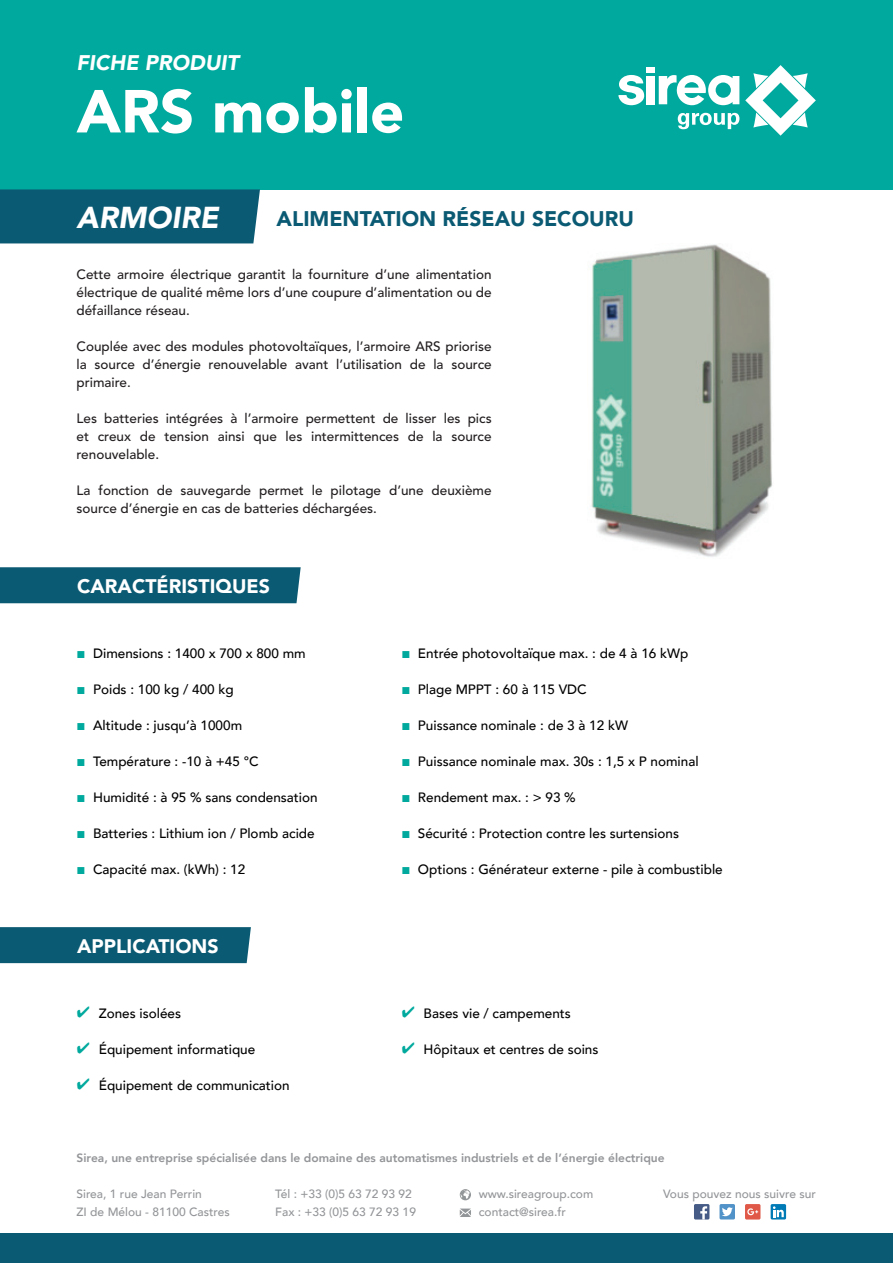
<style>
.page{position:relative;width:893px;height:1263px;background:#fff}
.page>*{position:absolute;margin:0;border:0;box-sizing:border-box;transform-origin:0 0}
.t1{font:900 60px "Avenir LT Std";color:#fff}
.t2{font:italic 900 30px "Avenir LT Std";color:#fff}
.t3{font:900 21px "Avenir LT Std";color:#0b5a73}
.t4{font:italic 900 21px "Avenir LT Std";color:#fff}
.t5{font:900 19.5px "Avenir LT Std";color:#fff}
.t6{font:500 13.5px "Avenir";color:#000}
.t7{font:500 13.5px/18px "Avenir LT Std";color:#231f20;text-align:justify}
.t8{font:500 12px/18px "Avenir";color:#939598}
.t9{font:800 12px "Avenir";color:#939598}
.s1{font-family:"Arial";font-weight:400;font-size:15px;color:#00a99d}
.s2{font-style:inherit}
</style>
<div class="page">
<div style="left:0;top:0;width:893px;height:189px;background:#00a99d"></div>
<svg style="left:618px;top:75px;width:26px;height:30px"></svg>
<div style="left:646px;top:76px;width:9px;height:28px;background:#fff"></div>
<div style="left:646px;top:67px;width:9px;height:6px;background:#fff"></div>
<svg style="left:659px;top:75px;width:80px;height:30px"></svg>
<svg style="left:745px;top:65px;width:71px;height:71px"></svg>
<svg style="left:678px;top:113px;width:61px;height:16px"></svg>
<div style="left:0;top:189px;width:260px;height:54px;background:#0b5a73"></div>
<div style="left:0;top:1233px;width:893px;height:30px;background:#0b5a73"></div>
<div style="left:694px;top:1204px;width:15px;height:15px;background:#465c87;border-radius:2px"></div>
<svg style="left:700px;top:1206px;width:7px;height:13px"></svg>
<div style="left:745px;top:1204px;width:15px;height:15px;background:#df5848;border-radius:2px"></div>
<svg style="left:747px;top:1208px;width:11px;height:7px"></svg>
<svg style="left:771px;top:1204px;width:15px;height:15px"></svg>
<svg style="left:773px;top:1206px;width:11px;height:11px"></svg>
<div style="left:720px;top:1204px;width:15px;height:15px;background:#5192c8;border-radius:2px"></div>
<svg style="left:722px;top:1207px;width:11px;height:9px"></svg>
<svg style="left:460px;top:1208px;width:11px;height:9px"></svg>
<svg style="left:460px;top:1189px;width:11px;height:11px"></svg>
<div style="left:0;top:567px;width:301px;height:36px;background:#0b5a73"></div>
<div style="left:0;top:927px;width:251px;height:36px;background:#0b5a73"></div>
<img style="left:591px;top:244px;width:181px;height:313px">
<h3 class="t4" style="left:76px;top:50px;width:164px">FICHE PRODUIT</h3>
<h1 class="t1" style="left:77px;top:75px;width:329px">ARS mobile</h1>
<h2 class="t2" style="left:77px;top:199px;width:144px">ARMOIRE</h2>
<h3 class="t3" style="left:276px;top:206px;width:359px">ALIMENTATION RÉSEAU SECOURU</h3>
<p class="t7" style="left:77px;top:266px;width:417px">Cette armoire électrique garantit la fourniture d’une alimentation électrique de qualité même lors d’une coupure d’alimentation ou de défaillance réseau.</p>
<p class="t7" style="left:77px;top:338px;width:417px">Couplée avec des modules photovoltaïques, l’armoire ARS priorise la source d’énergie renouvelable avant l’utilisation de la source primaire.</p>
<p class="t7" style="left:77px;top:410px;width:417px">Les batteries intégrées à l’armoire permettent de lisser les pics et creux de tension ainsi que les intermittences de la source renouvelable.</p>
<p class="t7" style="left:77px;top:482px;width:417px">La fonction de sauvegarde permet le pilotage d’une deuxième source d’énergie en cas de batteries déchargées.</p>
<h3 class="t5" style="left:77px;top:574px;width:194px">CARACTÉRISTIQUES</h3>
<p class="t6" style="left:77px;top:641px;width:231px"><span class="s1">■</span> Dimensions : 1400 x 700 x 800 mm</p>
<p class="t6" style="left:77px;top:677px;width:159px"><span class="s1">■</span> Poids : 100 kg / 400 kg</p>
<p class="t6" style="left:77px;top:713px;width:167px"><span class="s1">■</span> Altitude : jusqu’à 1000m</p>
<p class="t6" style="left:77px;top:749px;width:184px"><span class="s1">■</span> Température : -10 à +45 °C</p>
<p class="t6" style="left:77px;top:785px;width:243px"><span class="s1">■</span> Humidité : à 95 % sans condensation</p>
<p class="t6" style="left:77px;top:821px;width:240px"><span class="s1">■</span> Batteries : Lithium ion / Plomb acide</p>
<p class="t6" style="left:77px;top:857px;width:170px"><span class="s1">■</span> Capacité max. (kWh) : 12</p>
<h3 class="t5" style="left:77px;top:934px;width:143px">APPLICATIONS</h3>
<p class="t6" style="left:99px;top:1001px;width:84px">Zones isolées</p>
<p class="t6" style="left:99px;top:1037px;width:158px">Équipement informatique</p>
<p class="t6" style="left:99px;top:1073px;width:192px">Équipement de communication</p>
<p class="t6" style="left:401px;top:641px;width:288px"><span class="s1">■</span> Entrée photovoltaïque max. : de 4 à 16 kWp</p>
<p class="t6" style="left:401px;top:677px;width:187px"><span class="s1">■</span> Plage MPPT : 60 à 115 VDC</p>
<p class="t6" style="left:401px;top:713px;width:228px"><span class="s1">■</span> Puissance nominale : de 3 à 12 kW</p>
<p class="t6" style="left:401px;top:749px;width:299px"><span class="s1">■</span> Puissance nominale max. 30s : 1,5 x P nominal</p>
<p class="t6" style="left:401px;top:785px;width:176px"><span class="s1">■</span> Rendement max. : &gt; 93 %</p>
<p class="t6" style="left:401px;top:821px;width:279px"><span class="s1">■</span> Sécurité : Protection contre les surtensions</p>
<p class="t6" style="left:401px;top:857px;width:323px"><span class="s1">■</span> Options : Générateur externe - pile à combustible</p>
<p class="t6" style="left:424px;top:1001px;width:149px">Bases vie / campements</p>
<p class="t6" style="left:424px;top:1037px;width:176px">Hôpitaux et centres de soins</p>
<p class="t9" style="left:77px;top:1148px;width:590px">Sirea, une entreprise spécialisée dans le domaine des automatismes industriels et de l’énergie électrique</p>
<p class="t8" style="left:275px;top:1184px;width:142px">Tél : +33 (0)5 63 72 93 92<br>Fax : +33 (0)5 63 72 93 19</p>
<p class="t8" style="left:479px;top:1184px;width:116px">www.sireagroup.com contact@sirea.fr</p>
<p class="t8" style="left:663px;top:1184px;width:154px">Vous pouvez nous suivre sur</p>
<p class="t8" style="left:77px;top:1184px;width:155px"><span class="s2">S</span>irea<span class="s2">,</span> 1 rue Jean Perrin<br>ZI de Mélou <span class="s2">-</span> 81100 Castres</p>
</div>
